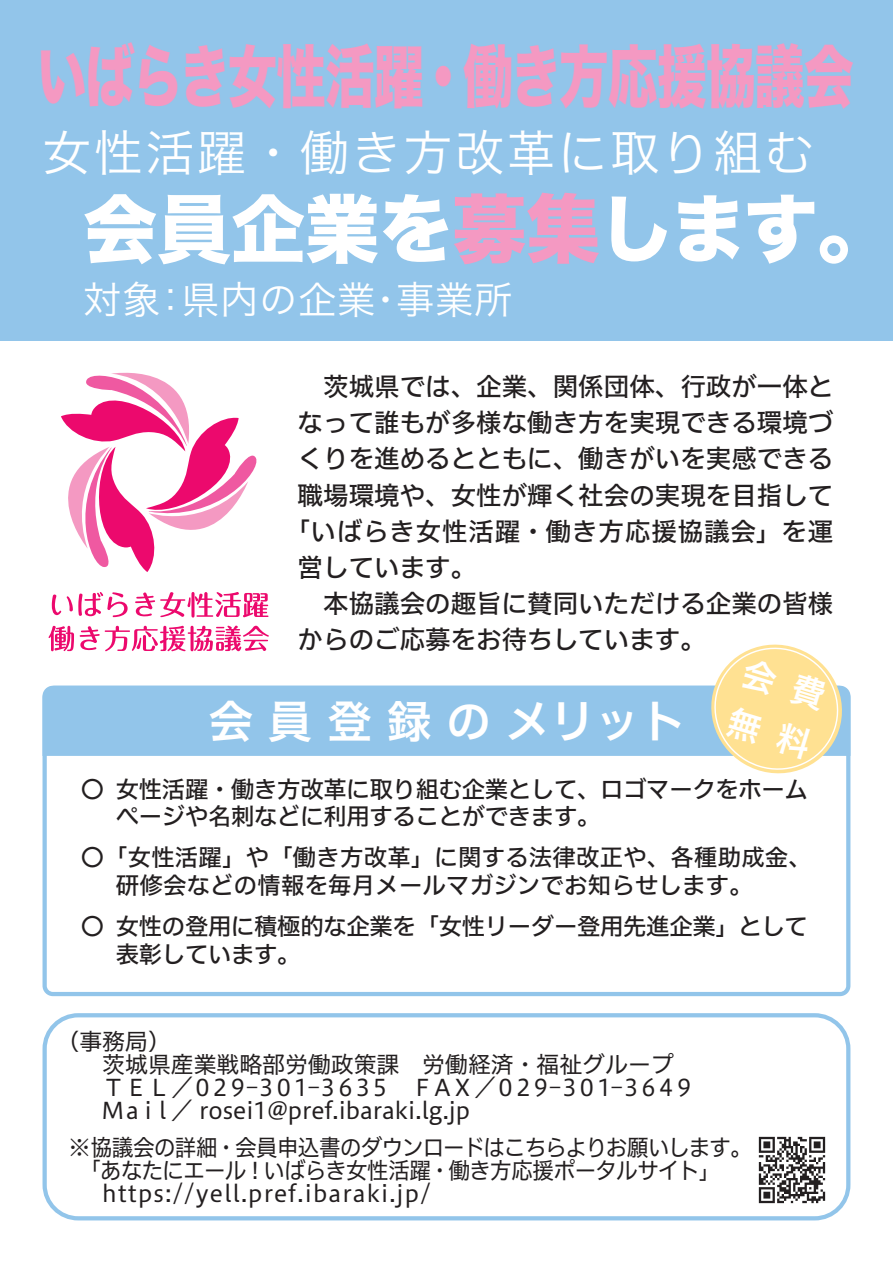
<style>
.page{position:relative;width:893px;height:1263px;background:#fff}
.page>*{position:absolute;margin:0;border:0;box-sizing:border-box;transform-origin:0 0}
.t1{font:74.4px "Hira Kaku Std N W8";letter-spacing:-.01em;color:#fff}
.t2{font:68.1px "Hira Kaku Std N W8";letter-spacing:-.02em;color:#f499c2;scale:.73 1}
.t3{font:48.9px "Hiragino UD Sans F Std W3";letter-spacing:.055em;color:#fff}
.t4{font:44.7px "Hiragino UD Sans F Std W6";letter-spacing:.335em;color:#fff}
.t5{font:38.25px "Hira Kaku Pro W3";letter-spacing:.02em;color:#fff}
.t6{font:34.05px/51px "Hiragino UD Sans F Std W6";color:#fff}
.t7{font:25.5px "Hiragino UD Sans F Std W5";color:#231f20}
.t8{font:25.5px "Hiragino UD Sans F Std W5";letter-spacing:.035em;color:#231f20}
.t9{font:23.4px/27.6px "Hiragino UD Sans F Std W5";letter-spacing:-.015em;color:#231f20}
.t10{font:23.4px/27.6px "Hiragino UD Sans F Std W5";letter-spacing:.01em;color:#231f20}
.t11{font:22.8px/22.8px "Hiragino UD Sans F Std W4";letter-spacing:-.015em;color:#231f20}
.t12{font:22.8px "Hiragino UD Sans F Std W4";letter-spacing:-.015em;color:#231f20;scale:.94 1}
.t13{font:22.8px "Hiragino UD Sans F Std W4";letter-spacing:.05em;color:#231f20}
.s1{color:#f499c2}
</style>
<div class="page">
<div style="left:0;top:0;width:893px;height:340px;background:#92c5ea"></div>
<svg style="left:43px;top:686px;width:807px;height:310px"></svg>
<svg style="left:702px;top:644px;width:149px;height:138px"></svg>
<svg style="left:43px;top:1013px;width:807px;height:207px"></svg>
<svg style="left:61px;top:372px;width:196px;height:200px"></svg>
<svg style="left:52px;top:594px;width:9px;height:21px"></svg>
<svg style="left:67px;top:592px;width:61px;height:25px"></svg>
<svg style="left:135px;top:592px;width:133px;height:25px"></svg>
<svg style="left:49px;top:626px;width:25px;height:25px"></svg>
<svg style="left:80px;top:626px;width:189px;height:25px"></svg>
<h2 class="t2" style="left:37px;top:39px;width:1120px">いばらき女性活躍・働き方応援協議会</h2>
<h3 class="t3" style="left:43px;top:115px;width:773px">女性活躍・働き方改革に取り組む</h3>
<h1 class="t1" style="left:83px;top:188px;width:810px">会員企業を<span class="s1">募集</span>します。</h1>
<h3 class="t5" style="left:83px;top:266px;width:431px">対象：県内の企業・事業所</h3>
<p class="t7" style="left:323px;top:367px;width:512px">茨城県では、企業、関係団体、行政が一体と</p>
<p class="t7" style="left:298px;top:403px;width:537px">なって誰もが多様な働き方を実現できる環境づ</p>
<p class="t7" style="left:298px;top:439px;width:537px">くりを進めるとともに、働きがいを実感できる</p>
<p class="t7" style="left:298px;top:476px;width:537px">職場環境や、女性が輝く社会の実現を目指して</p>
<p class="t8" style="left:285px;top:512px;width:550px">「いばらき女性活躍・働き方応援協議会」を運</p>
<p class="t7" style="left:298px;top:548px;width:180px">営しています。</p>
<p class="t7" style="left:323px;top:584px;width:512px">本協議会の趣旨に賛同いただける企業の皆様</p>
<p class="t7" style="left:298px;top:620px;width:410px">からのご応募をお待ちしています。</p>
<h3 class="t6" style="left:751px;top:646px;width:87px;rotate:17deg">会費無料</h3>
<h3 class="t4" style="left:208px;top:687px;width:478px">会員登録のメリット</h3>
<p class="t9" style="left:116px;top:774px;width:694px;text-indent:-35px">〇女性活躍・働き方改革に取り組む企業として、ロゴマークをホームページや名刺などに利用することができます。</p>
<p class="t10" style="left:116px;top:842px;width:697px;text-indent:-35px">〇「女性活躍」や「働き方改革」に関する法律改正や、各種助成金、研修会などの情報を毎月メールマガジンでお知らせします。</p>
<p class="t9" style="left:116px;top:911px;width:694px;text-indent:-35px">〇女性の登用に積極的な企業を「女性リーダー登用先進企業」として表彰しています。</p>
<p class="t11" style="left:68px;top:1029px;width:629px;text-indent:-11px">（事務局）<br>　 茨城県産業戦略部労働政策課　労働経済・福祉グループ　 ＴＥＬ／０２９-３０１-３６３５　ＦAＸ／０２９-３０１-３６４９　 Ｍａｉｌ／ rosei1@pref.ibaraki.lg.jp</p>
<p class="t11" style="left:68px;top:1135px;width:685px">※協議会の詳細・会員申込書のダウンロードはこちらよりお願いします。</p>
<p class="t12" style="left:79px;top:1153px;width:683px">「あなたにエール！いばらき女性活躍・働き方応援ポータルサイト」</p>
<p class="t13" style="left:68px;top:1176px;width:364px">　 https://yell.pref.ibaraki.jp/</p>
</div>
